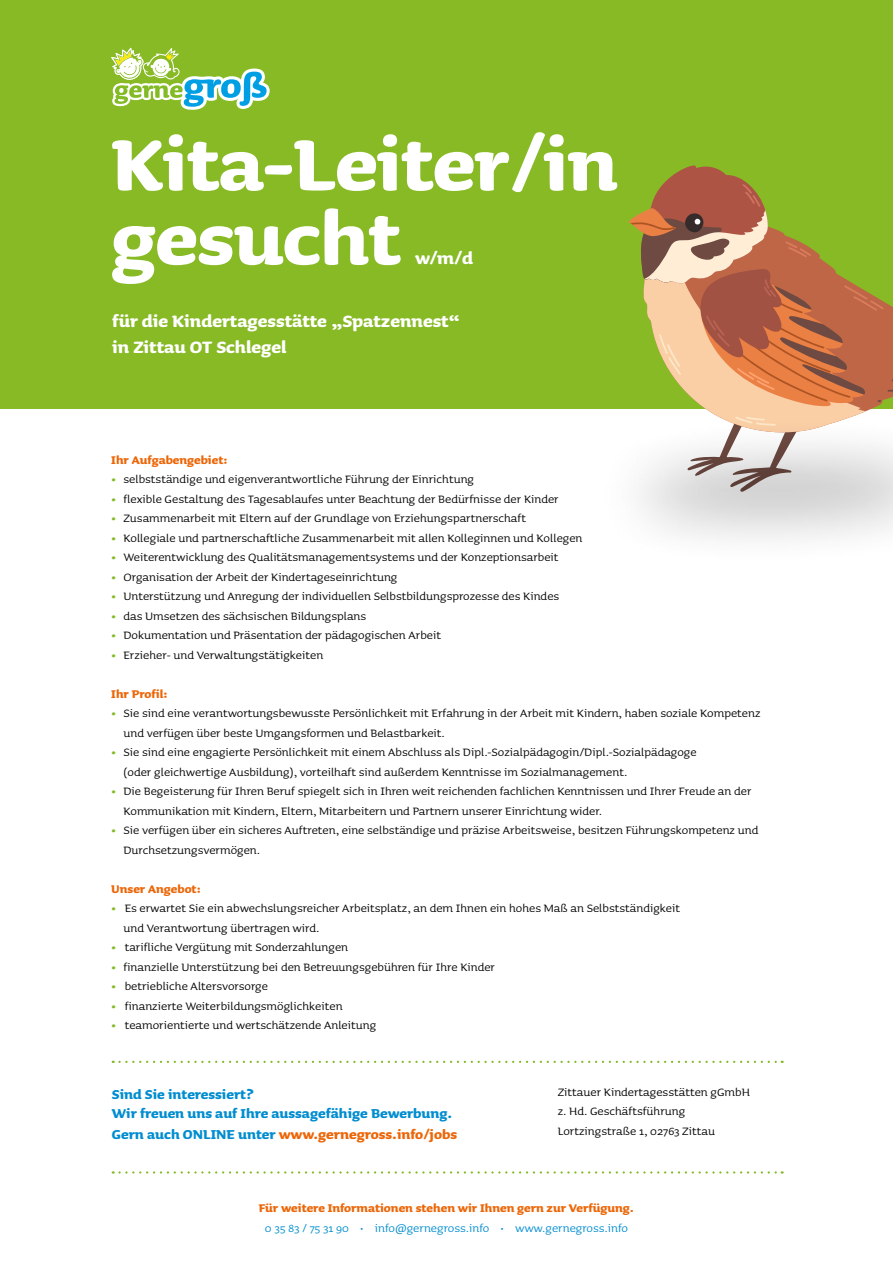
<style>
.page{position:relative;width:893px;height:1263px;background:#fff}
.page>*{position:absolute;margin:0;border:0;box-sizing:border-box;transform-origin:0 0}
.t1{font:700 92.25px/74.2px "Sauna Pro";letter-spacing:-.01em;color:#fff}
.t2{font:700 21px/25.5px "Sauna Pro";color:#fff}
.t3{font:700 16.5px/19.5px "Sauna Pro";color:#008dd0}
.t4{font:700 16.5px "Sauna Pro";color:#ec6608}
.t5{font:14.25px/19.5px "Sauna Pro";color:#000}
.t6{font:700 14.25px "Sauna Pro";color:#ec6608}
.t7{font:14.25px "Sauna Pro";color:#008dd0}
.s1{font-weight:700;color:#83bb26}
.s2{color:#008dd0}
</style>
<div class="page">
<div style="left:0;top:0;width:893px;height:408px;background:#87ba25"></div>
<svg style="left:113px;top:1171px;width:670px;height:2px"></svg>
<svg style="left:113px;top:1061px;width:670px;height:2px"></svg>
<div style="left:591px;top:415px;width:302px;height:153px;background:#000;opacity:.75"></div>
<svg style="left:628px;top:165px;width:265px;height:338px"></svg>
<svg style="left:111px;top:48px;width:159px;height:62px"></svg>
<h1 class="t1" style="left:111px;top:125px;width:508px">Kita-Leiter/in gesucht</h1>
<h2 class="t2" style="left:415px;top:245px;width:59px">w/m/d</h2>
<h2 class="t2" style="left:112px;top:308px;width:349px">für die Kindertagesstätte „Spatzennest“ in Zittau OT Schlegel</h2>
<p class="t6" style="left:111px;top:451px;width:118px">Ihr Aufgabengebiet:</p>
<p class="t5" style="left:111px;top:470px;width:364px"><span class="s1">•</span> selbstständige und eigenverantwortliche Führung der Einrichtung</p>
<p class="t5" style="left:111px;top:489px;width:449px"><span class="s1">•</span> flexible Gestaltung des Tagesablaufes unter Beachtung der Bedürfnisse der Kinder</p>
<p class="t5" style="left:111px;top:509px;width:416px"><span class="s1">•</span> Zusammenarbeit mit Eltern auf der Grundlage von Erziehungspartnerschaft</p>
<p class="t5" style="left:111px;top:528px;width:473px"><span class="s1">•</span> Kollegiale und partnerschaftliche Zusammenarbeit mit allen Kolleginnen und Kollegen</p>
<p class="t5" style="left:111px;top:548px;width:449px"><span class="s1">•</span> Weiterentwicklung des Qualitätsmanagementsystems und der Konzeptionsarbeit</p>
<p class="t5" style="left:111px;top:567px;width:288px"><span class="s1">•</span> Organisation der Arbeit der Kindertageseinrichtung</p>
<p class="t5" style="left:111px;top:587px;width:449px"><span class="s1">•</span> Unterstützung und Anregung der individuellen Selbstbildungsprozesse des Kindes</p>
<p class="t5" style="left:111px;top:606px;width:257px"><span class="s1">•</span> das Umsetzen des sächsischen Bildungsplans</p>
<p class="t5" style="left:111px;top:626px;width:331px"><span class="s1">•</span> Dokumentation und Präsentation der pädagogischen Arbeit</p>
<p class="t5" style="left:111px;top:645px;width:213px"><span class="s1">•</span> Erzieher- und Verwaltungstätigkeiten</p>
<p class="t6" style="left:111px;top:685px;width:58px">Ihr Profil:</p>
<p class="t5" style="left:123px;top:704px;width:638px;text-indent:-12px"><span class="s1">•</span> Sie sind eine verantwortungsbewusste Persönlichkeit mit Erfahrung in der Arbeit mit Kindern, haben soziale Kompetenz und verfügen über beste Umgangsformen und Belastbarkeit.</p>
<p class="t5" style="left:123px;top:743px;width:575px;text-indent:-12px"><span class="s1">•</span> Sie sind eine engagierte Persönlichkeit mit einem Abschluss als Dipl.-Sozialpädagogin/Dipl.-Sozialpädagoge (oder gleichwertige Ausbildung), vorteilhaft sind außerdem Kenntnisse im Sozialmanagement.</p>
<p class="t5" style="left:123px;top:781px;width:629px;text-indent:-12px"><span class="s1">•</span> Die Begeisterung für Ihren Beruf spiegelt sich in Ihren weit reichenden fachlichen Kenntnissen und Ihrer Freude an der<br>Kommunikation mit Kindern, Eltern, Mitarbeitern und Partnern unserer Einrichtung wider.</p>
<p class="t5" style="left:123px;top:820px;width:636px;text-indent:-12px"><span class="s1">•</span> Sie verfügen über ein sicheres Auftreten, eine selbständige und präzise Arbeitsweise, besitzen Führungskompetenz und<br>Durchsetzungsvermögen.</p>
<p class="t6" style="left:111px;top:880px;width:91px">Unser Angebot:</p>
<p class="t5" style="left:123px;top:898px;width:558px;text-indent:-12px"><span class="s1">•</span> Es erwartet Sie ein abwechslungsreicher Arbeitsplatz, an dem Ihnen ein hohes Maß an Selbstständigkeit und Verantwortung übertragen wird.</p>
<p class="t5" style="left:111px;top:937px;width:238px"><span class="s1">•</span> tarifliche Vergütung mit Sonderzahlungen</p>
<p class="t5" style="left:111px;top:957px;width:385px"><span class="s1">•</span> finanzielle Unterstützung bei den Betreuungsgebühren für Ihre Kinder</p>
<p class="t5" style="left:111px;top:976px;width:158px"><span class="s1">•</span> betriebliche Altersvorsorge</p>
<p class="t5" style="left:111px;top:996px;width:233px"><span class="s1">•</span> finanzierte Weiterbildungsmöglichkeiten</p>
<p class="t5" style="left:111px;top:1015px;width:266px"><span class="s1">•</span> teamorientierte und wertschätzende Anleitung</p>
<p class="t3" style="left:112px;top:1084px;width:342px">Sind Sie interessiert?<br>Wir freuen uns auf Ihre aussagefähige Bewerbung.</p>
<p class="t4" style="left:112px;top:1125px;width:347px"><span class="s2">Gern auch ONLINE unter</span> www.gernegross.info/jobs</p>
<p class="t5" style="left:558px;top:1082px;width:194px">Zittauer Kindertagesstätten gGmbH z. Hd. Geschäftsführung<br>Lortzingstraße 1, 02763 Zittau</p>
<p class="t6" style="left:259px;top:1200px;width:377px">Für weitere Informationen stehen wir Ihnen gern zur Verfügung.</p>
<p class="t7" style="left:265px;top:1220px;width:365px">0 35 83 / 75 31 90 • info@gernegross.info • www.gernegross.info</p>
</div>
